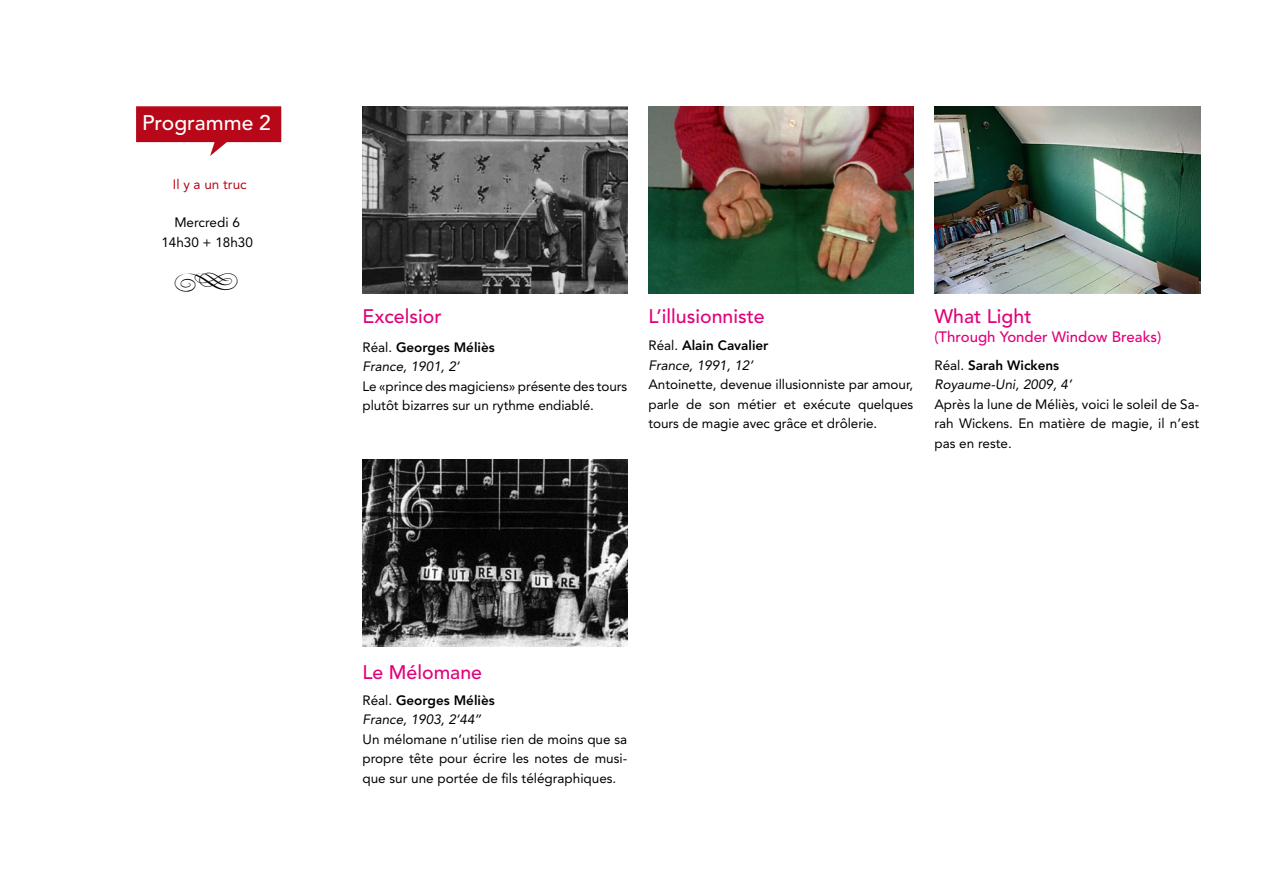
<style>
.page{position:relative;width:1263px;height:893px;background:#fff}
.page>*{position:absolute;margin:0;border:0;box-sizing:border-box;transform-origin:0 0}
.t1{font:43.2px "Nymphette";color:#000}
.t2{font:500 21px "Avenir";color:#fff}
.t3{font:500 19.5px "Avenir";color:#e2007a}
.t4{font:500 15px "Avenir";color:#e2007a}
.t5{font:13.5px/19.5px "Avenir";letter-spacing:-.005em;color:#000;text-align:justify}
.t6{font:italic 13.5px/19.5px "Avenir";color:#000}
.t7{font:13.5px "Avenir";color:#b70718}
.s1{font-style:normal}
.s2{font-weight:800;font-style:normal}
</style>
<div class="page">
<svg style="left:136px;top:106px;width:145px;height:50px"></svg>
<img style="left:362px;top:459px;width:265px;height:187px">
<img style="left:648px;top:106px;width:265px;height:187px">
<img style="left:934px;top:106px;width:266px;height:187px">
<img style="left:362px;top:106px;width:265px;height:187px">
<h2 class="t2" style="left:142px;top:110px;width:130px">Programme 2</h2>
<p class="t7" style="left:173px;top:177px;width:75px">Il y a un truc</p>
<p class="t5" style="left:161px;top:213px;width:93px;text-align:center">Mercredi 6<br>14h30 + 18h30</p>
<h1 class="t1" style="left:174px;top:258px;width:66px">g</h1>
<h3 class="t3" style="left:362px;top:304px;width:81px">Excelsior</h3>
<p class="t6" style="left:362px;top:337px;width:134px"><span class="s1">Réal.</span> <span class="s2">Georges Méliès<br></span>France, 1901, 2’</p>
<p class="t5" style="left:362px;top:376px;width:266px">Le «prince des magiciens» présente des tours plutôt bizarres sur un rythme endiablé.</p>
<h3 class="t3" style="left:648px;top:304px;width:118px">L’illusionniste</h3>
<p class="t6" style="left:648px;top:336px;width:122px"><span class="s1">Réal.</span> <span class="s2">Alain Cavalier<br></span>France, 1991, 12’</p>
<p class="t5" style="left:648px;top:375px;width:266px">Antoinette, devenue illusionniste par amour, parle de son métier et exécute quelques tours de magie avec grâce et drôlerie.</p>
<h3 class="t3" style="left:934px;top:304px;width:99px">What Light</h3>
<p class="t4" style="left:934px;top:328px;width:228px">(Through Yonder Window Breaks)</p>
<p class="t6" style="left:934px;top:355px;width:139px"><span class="s1">Réal.</span> <span class="s2">Sarah Wickens<br></span>Royaume-Uni, 2009, 4’</p>
<p class="t5" style="left:934px;top:394px;width:266px">Après la lune de Méliès, voici le soleil de Sa&shy;rah Wickens. En matière de magie, il n’est pas en reste.</p>
<h3 class="t3" style="left:362px;top:661px;width:121px">Le Mélomane</h3>
<p class="t6" style="left:362px;top:690px;width:134px"><span class="s1">Réal.</span> <span class="s2">Georges Méliès<br></span>France, 1903, 2’44’’</p>
<p class="t5" style="left:362px;top:729px;width:266px">Un mélomane n’utilise rien de moins que sa propre tête pour écrire les notes de musi&shy;que sur une portée de fils télégraphiques.</p>
</div>
